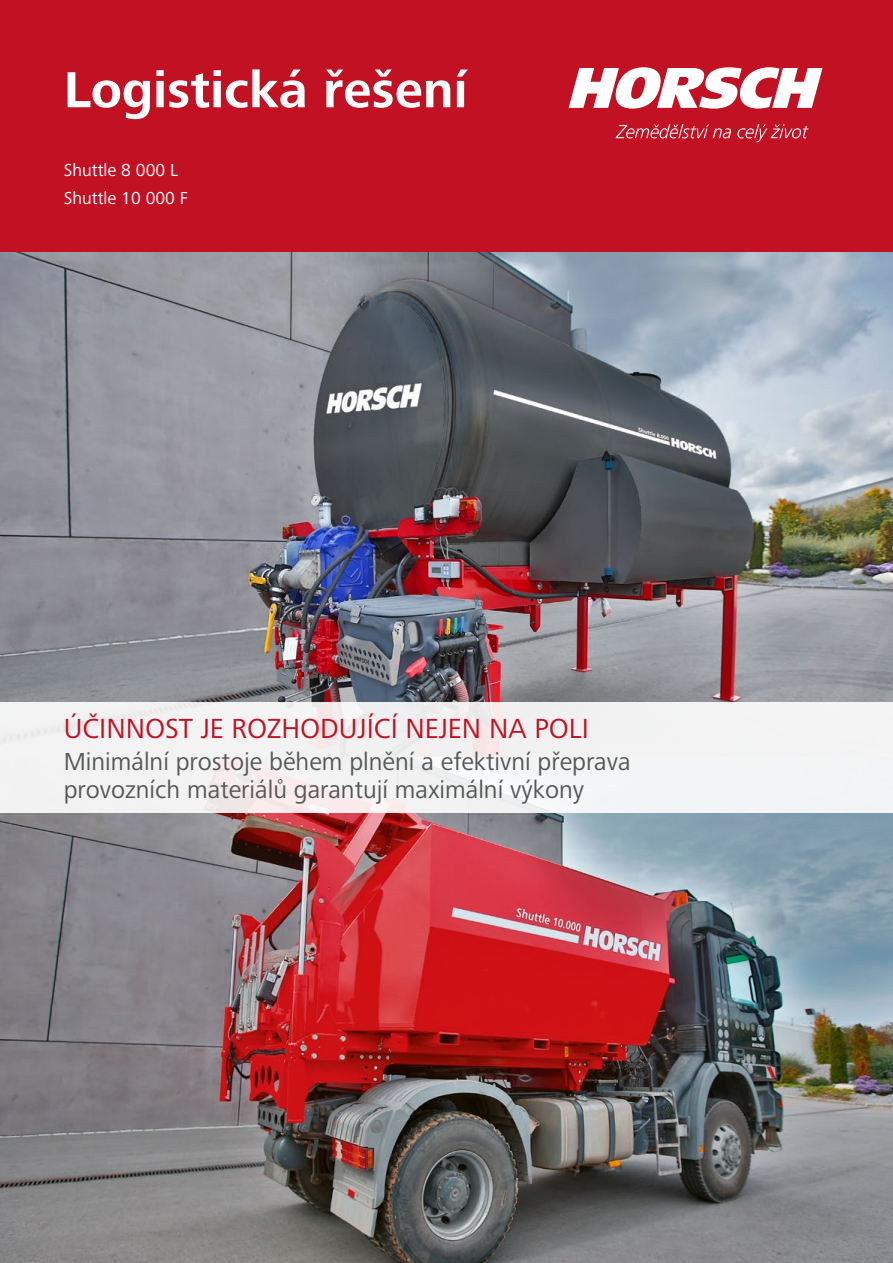
<style>
.page{position:relative;width:893px;height:1263px;background:#fff}
.page>*{position:absolute;margin:0;border:0;box-sizing:border-box;transform-origin:0 0}
.t1{font:700 52.5px "Frutiger Next LTW1 G";color:#fff}
.t2{font:28.65px "Frutiger Next LTW1 G";color:#c11123}
.t3{font:25.5px/28.5px "Frutiger Next LTW1 G";color:#555756}
.t4{font:18px/28.5px "Frutiger Next LTW1 G";color:#fff}
</style>
<div class="page">
<div style="left:0;top:0;width:893px;height:253px;background:#c11123"></div>
<img style="left:0;top:253px;width:893px;height:1010px">
<div style="left:0;top:702px;width:893px;height:111px;background:#f2f3f3"></div>
<svg style="left:569px;top:67px;width:253px;height:42px"></svg>
<svg style="left:737px;top:124px;width:72px;height:18px"></svg>
<svg style="left:616px;top:124px;width:115px;height:14px"></svg>
<h1 class="t1" style="left:64px;top:60px;width:405px">Logistická řešení</h1>
<p class="t4" style="left:64px;top:156px;width:126px">Shuttle 8 000 L<br>Shuttle 10 000 F</p>
<p class="t2" style="left:64px;top:712px;width:527px">ÚČINNOST JE ROZHODUJÍCÍ NEJEN NA POLI</p>
<p class="t3" style="left:64px;top:748px;width:568px">Minimální prostoje během plnění a efektivní přeprava provozních materiálů garantují maximální výkony</p>
</div>
